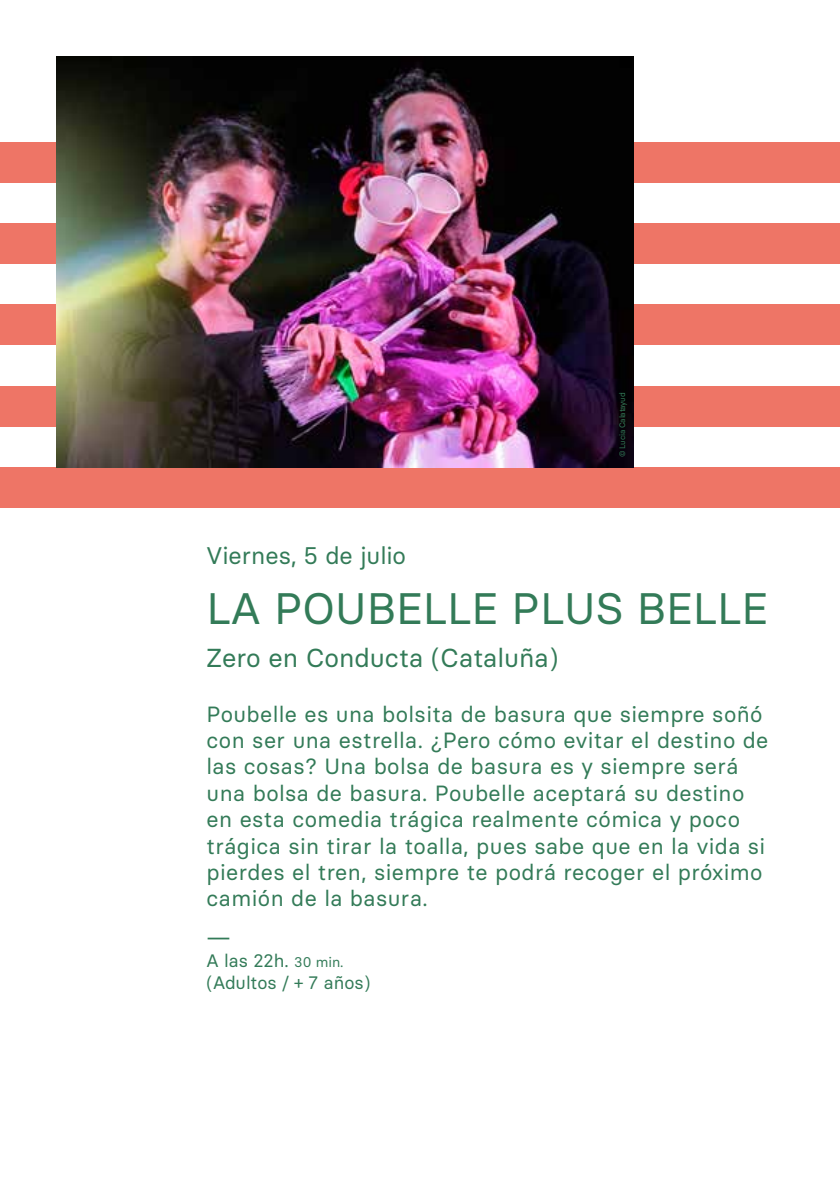
<style>
.page{position:relative;width:840px;height:1191px;background:#fff}
.page>*{position:absolute;margin:0;border:0;box-sizing:border-box;transform-origin:0 0}
.t1{font:44px "Basier Circle";color:#337b58}
.t2{font:26px "Basier Circle";color:#337b58}
.t3{font:24px "Basier Circle";color:#337b58}
.t4{font:22px/26.4px "Basier Circle";letter-spacing:.02em;color:#337b58}
.t5{font:18px/22px "Basier Circle";color:#337b58}
.t6{font:8px "Basier Circle";letter-spacing:-.03em;color:#337b58}
.s1{font-size:14px}
</style>
<div class="page">
<div style="left:0;top:386px;width:839px;height:40px;background:#ee7566"></div>
<div style="left:0;top:467px;width:839px;height:41px;background:#ee7566"></div>
<div style="left:0;top:304px;width:839px;height:41px;background:#ee7566"></div>
<div style="left:0;top:223px;width:839px;height:41px;background:#ee7566"></div>
<div style="left:0;top:142px;width:839px;height:40px;background:#ee7566"></div>
<img style="left:57px;top:57px;width:576px;height:411px">
<p class="t6" style="left:617px;top:457px;width:66px;rotate:-90deg">© Lucia Calatayud</p>
<p class="t3" style="left:206px;top:541px;width:201px">Viernes, 5 de julio</p>
<h1 class="t1" style="left:206px;top:580px;width:563px">LA POUBELLE PLUS BELLE</h1>
<p class="t2" style="left:206px;top:641px;width:353px">Zero en Conducta (Cataluña)</p>
<p class="t4" style="left:206px;top:700px;width:563px">Poubelle es una bolsita de basura que siempre soñó con ser una estrella. ¿Pero cómo evitar el destino de las cosas? Una bolsa de basura es y siempre será una bolsa de basura. Poubelle aceptará su destino en esta comedia trágica realmente cómica y poco trágica sin tirar la toalla, pues sabe que en la vida si pierdes el tren, siempre te podrá recoger el próximo camión de la basura.</p>
<p class="t4" style="left:206px;top:923px;width:26px">—</p>
<p class="t5" style="left:206px;top:949px;width:165px">A las 22h. <span class="s1">30 min. </span>(Adultos / + 7 años)</p>
</div>
